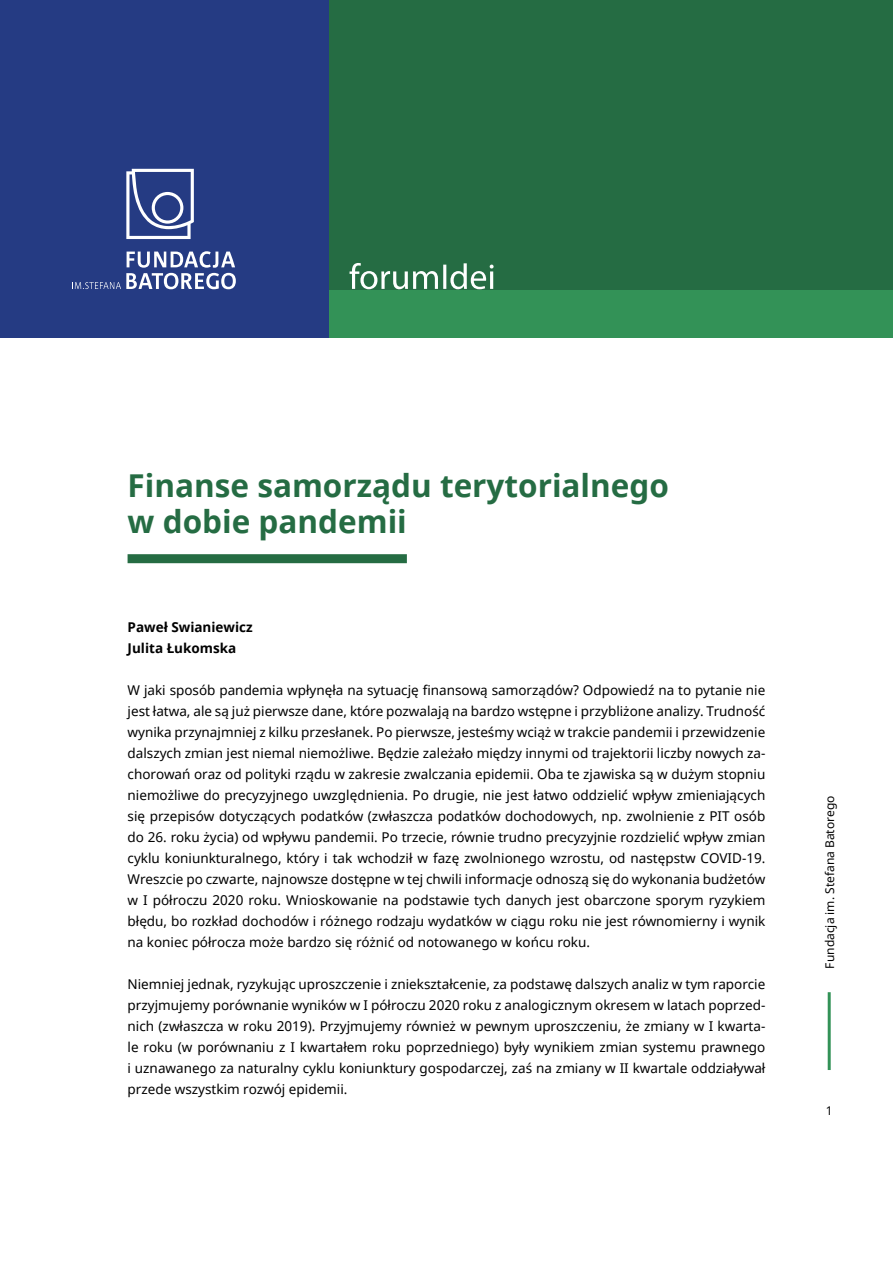
<style>
.page{position:relative;width:893px;height:1263px;background:#fff}
.page>*{position:absolute;margin:0;border:0;box-sizing:border-box;transform-origin:0 0}
.t1{font:700 31.5px/36px "Noto Sans";color:#256c43}
.t2{font:13.5px/21px "Noto Sans";color:#000;text-align:justify}
.t3{font:700 13.5px/21px "Noto Sans";color:#000}
.t4{font:12px "Noto Sans";color:#000}
</style>
<div class="page">
<hr style="left:828px;top:992px;width:3px;height:78px;background:#339257">
<div style="left:0;top:195px;width:893px;height:143px;background:#339257"></div>
<div style="left:0;top:0;width:893px;height:289px;background:#256c43"></div>
<div style="left:128px;top:554px;width:279px;height:9px;background:#256c43"></div>
<div style="left:0;top:0;width:328px;height:338px;background:#253b83"></div>
<svg style="left:72px;top:251px;width:164px;height:38px"></svg>
<svg style="left:126px;top:169px;width:68px;height:70px"></svg>
<svg style="left:350px;top:263px;width:144px;height:26px"></svg>
<h1 class="t1" style="left:128px;top:467px;width:543px">Finanse samorządu terytorialnego w dobie pandemii</h1>
<p class="t3" style="left:128px;top:616px;width:127px">Paweł Swianiewicz<br>Julita Łukomska</p>
<p class="t2" style="left:128px;top:679px;width:639px">W jaki sposób pandemia wpłynęła na sytuację finansową samorządów? Odpowiedź na to pytanie nie jest łatwa, ale są już pierwsze dane, które pozwalają na bardzo wstępne i przybliżone analizy. Trudność wynika przynajmniej z kilku przesłanek. Po pierwsze, jesteśmy wciąż w trakcie pandemii i przewidzenie dalszych zmian jest niemal niemożliwe. Będzie zależało między innymi od trajektorii liczby nowych za&shy;chorowań oraz od polityki rządu w zakresie zwalczania epidemii. Oba te zjawiska są w dużym stopniu niemożliwe do precyzyjnego uwzględnienia. Po drugie, nie jest łatwo oddzielić wpływ zmieniających się przepisów dotyczących podatków (zwłaszcza podatków dochodowych, np. zwolnienie z PIT osób do 26. roku życia) od wpływu pandemii. Po trzecie, równie trudno precyzyjnie rozdzielić wpływ zmian cyklu koniunkturalnego, który i tak wchodził w fazę zwolnionego wzrostu, od następstw COVID-19.<br>Wreszcie po czwarte, najnowsze dostępne w tej chwili informacje odnoszą się do wykonania budżetów w I półroczu 2020 roku. Wnioskowanie na podstawie tych danych jest obarczone sporym ryzykiem błędu, bo rozkład dochodów i różnego rodzaju wydatków w ciągu roku nie jest równomierny i wynik na koniec półrocza może bardzo się różnić od notowanego w końcu roku.</p>
<p class="t2" style="left:128px;top:973px;width:639px">Niemniej jednak, ryzykując uproszczenie i zniekształcenie, za podstawę dalszych analiz w tym raporcie przyjmujemy porównanie wyników w I półroczu 2020 roku z analogicznym okresem w latach poprzed&shy;nich (zwłaszcza w roku 2019). Przyjmujemy również w pewnym uproszczeniu, że zmiany w I kwarta&shy;le roku (w porównaniu z I kwartałem roku poprzedniego) były wynikiem zmian systemu prawnego i uznawanego za naturalny cyklu koniunktury gospodarczej, zaś na zmiany w II kwartale oddziaływał przede wszystkim rozwój epidemii.</p>
<p class="t4" style="left:821px;top:968px;width:174px;rotate:-90deg">Fundacja im. Stefana Batorego</p>
<p class="t4" style="left:826px;top:1102px;width:8px">1</p>
</div>
